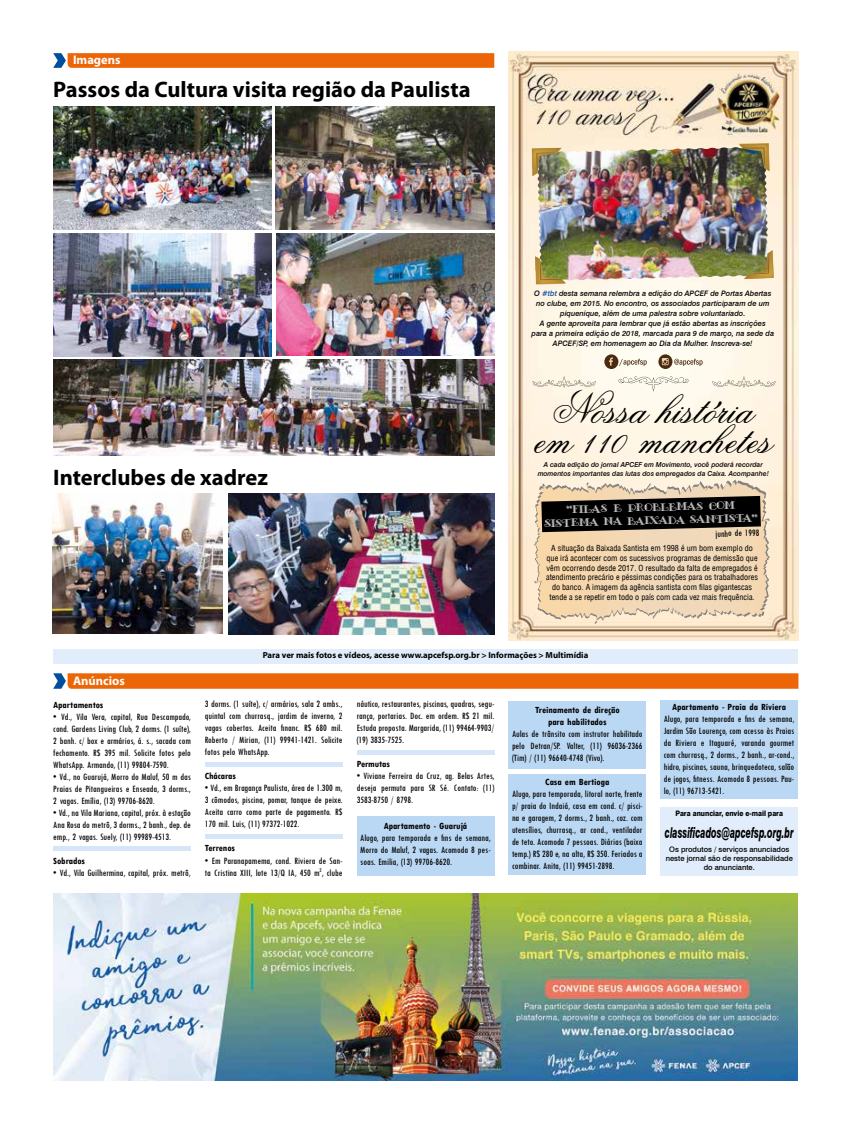
<style>
.page{position:relative;width:851px;height:1134px;background:#fff}
.page>*{position:absolute;margin:0;border:0;box-sizing:border-box;transform-origin:0 0}
.t1{font:46.25px "Flemish Script BT";color:#000}
.t2{font:700 22.5px "Myriad Pro";color:#000}
.t3{font:italic 800 15px "Swiss 721 BT";color:#000;scale:.57 1}
.t4{font:700 12.5px "Myriad Pro";color:#fff}
.t5{font:condensed 10px/12px "Tw Cen";color:#000;text-align:justify}
.t6{font:700 condensed 10px/12px "Tw Cen";color:#000;text-align:center}
.t7{font:9.38px/13.1px "Galleria Plain";color:#fff;text-align:center}
.t8{font:700 8.75px "Myriad Pro";color:#000}
.t9{font:condensed 8.12px/9.8px "Helvetica";color:#000;text-align:center}
.t10{font:italic 500 7.5px/10px "Swiss 721 BT";color:#000;text-align:center}
.t11{font:500 7.5px/9px "Swiss 721 BT";color:#000;text-align:center}
.t12{font:800 7.5px "Swiss 721 BT";color:#000;scale:.9 1}
.t13{font:italic 500 6.88px/8.2px "Swiss 721 BT";color:#000;text-align:center}
.s1{color:#004f9f}
</style>
<div class="page">
<div style="left:356px;top:816px;width:138px;height:59px;background:#bad8f3"></div>
<div style="left:508px;top:701px;width:138px;height:67px;background:#bad8f3"></div>
<div style="left:660px;top:807px;width:137px;height:68px;background:#e1edfa"></div>
<img style="left:508px;top:51px;width:290px;height:589px">
<svg style="left:53px;top:673px;width:745px;height:16px;background:#ea6c14"></svg>
<svg style="left:53px;top:53px;width:441px;height:15px;background:#e86a13"></svg>
<div style="left:53px;top:649px;width:745px;height:15px;background:#e1edfa"></div>
<div style="left:660px;top:701px;width:137px;height:98px;background:#bad8f3"></div>
<div style="left:508px;top:775px;width:138px;height:100px;background:#bad8f3"></div>
<hr style="left:205px;top:834px;width:137px;height:4px;background:#d4e6f7">
<div style="left:357px;top:750px;width:137px;height:5px;background:#d4e6f7"></div>
<hr style="left:205px;top:762px;width:137px;height:4px;background:#d4e6f7">
<svg style="left:618px;top:376px;width:70px;height:15px"></svg>
<svg style="left:712px;top:376px;width:63px;height:12px"></svg>
<svg style="left:532px;top:376px;width:63px;height:12px"></svg>
<svg style="left:534px;top:479px;width:235px;height:145px;background:#c1ad93"></svg>
<div style="left:604px;top:354px;width:14px;height:15px;background:#4a2b12;border-radius:50%"></div>
<svg style="left:608px;top:358px;width:5px;height:8px"></svg>
<svg style="left:619px;top:359px;width:27px;height:7px"></svg>
<svg style="left:674px;top:359px;width:28px;height:7px"></svg>
<svg style="left:658px;top:354px;width:14px;height:15px"></svg>
<svg style="left:661px;top:358px;width:7px;height:7px"></svg>
<img style="left:531px;top:143px;width:242px;height:141px">
<img style="left:535px;top:256px;width:30px;height:28px">
<img style="left:539px;top:260px;width:22px;height:20px">
<hr style="left:53px;top:846px;width:138px;height:4px;background:#d4e6f7">
<img style="left:53px;top:894px;width:744px;height:187px">
<img style="left:53px;top:107px;width:219px;height:123px">
<img style="left:275px;top:107px;width:219px;height:123px">
<img style="left:53px;top:233px;width:219px;height:123px">
<img style="left:53px;top:360px;width:441px;height:96px">
<img style="left:276px;top:233px;width:218px;height:123px">
<img style="left:229px;top:493px;width:265px;height:141px">
<img style="left:52px;top:493px;width:170px;height:141px">
<p class="t4" style="left:73px;top:52px;width:49px">Imagens</p>
<h2 class="t2" style="left:53px;top:75px;width:418px">Passos da Cultura visita região da Paulista</h2>
<h2 class="t2" style="left:53px;top:462px;width:216px">Interclubes de xadrez</h2>
<p class="t10" style="left:531px;top:289px;width:244px">O <span class="s1">#tbt</span> desta semana relembra a edição do APCEF de Portas Abertas no clube, em 2015. No encontro, os associados participaram de um piquenique, além de uma palestra sobre voluntariado.<br>A gente aproveita para lembrar que já estão abertas as inscrições para a primeira edição de 2018, marcada para 9 de março, na sede da APCEF/SP, em homenagem ao Dia da Mulher. Inscreva-se!</p>
<h1 class="t1" style="left:552px;top:379px;width:202px">Nossa história</h1>
<h1 class="t1" style="left:533px;top:409px;width:239px">em 110 manchetes</h1>
<p class="t13" style="left:537px;top:461px;width:233px">A cada edição do jornal APCEF em Movimento, você poderá recordar momentos importantes das lutas dos empregados da Caixa. Acompanhe!</p>
<p class="t7" style="left:544px;top:503px;width:215px;rotate:-1deg">“filas e problemas com sistema na baixada santista”</p>
<p class="t5" style="left:715px;top:527px;width:45px;rotate:-1deg">junho de 1998</p>
<p class="t9" style="left:546px;top:543px;width:213px">A situação da Baixada Santista em 1998 é um bom exemplo do que irá acontecer com os sucessivos programas de demissão que vêm ocorrendo desde 2017. O resultado da falta de empregados é atendimento precário e péssimas condições para os trabalhadores do banco. A imagem da agência santista com filas gigantescas tende a se repetir em todo o país com cada vez mais frequência.</p>
<p class="t4" style="left:73px;top:673px;width:53px">Anúncios</p>
<p class="t6" style="left:53px;top:698px;width:52px">Apartamentos</p>
<p class="t5" style="left:53px;top:710px;width:139px">• Vd., Vila Vera, capital, Rua Descampado, cond. Gardens Living Club, 2 dorms. (1 suíte), 2 banh. c/ box e armários, á. s., sacada com fechamento. R$ 395 mil. Solicite fotos pelo WhatsApp. Armando, (11) 99804-7590.</p>
<p class="t5" style="left:53px;top:770px;width:139px">• Vd., no Guarujá, Morro do Maluf, 50 m das Praias de Pitangueiras e Enseada, 3 dorms., 2 vagas. Emília, (13) 99706-8620.</p>
<p class="t5" style="left:53px;top:806px;width:139px">• Vd., na Vila Mariana, capital, próx. à estação Ana Rosa do metrô, 3 dorms., 2 banh., dep. de emp., 2 vagas. Suely, (11) 99989-4513.</p>
<p class="t6" style="left:53px;top:854px;width:33px">Sobrados</p>
<p class="t5" style="left:53px;top:866px;width:139px">• Vd., Vila Guilhermina, capital, próx. metrô,</p>
<p class="t8" style="left:262px;top:650px;width:327px">Para ver mais fotos e vídeos, acesse www.apcefsp.org.br &gt; Informações &gt; Multimídia</p>
<p class="t5" style="left:205px;top:698px;width:139px">3 dorms. (1 suíte), c/ armários, sala 2 ambs., quintal com churrasq., jardim de inverno, 2 vagas cobertas. Aceita financ. R$ 680 mil.<br>Roberto / Mirian, (11) 99941-1421. Solicite fotos pelo WhatsApp.</p>
<p class="t6" style="left:205px;top:770px;width:33px">Chácaras</p>
<p class="t5" style="left:205px;top:782px;width:139px">• Vd., em Bragança Paulista, área de 1.300 m, 3 cômodos, piscina, pomar, tanque de peixe.<br>Aceita carro como parte de pagamento. R$ 170 mil. Luis, (11) 97372-1022.</p>
<p class="t6" style="left:205px;top:842px;width:32px">Terrenos</p>
<p class="t5" style="left:205px;top:854px;width:139px">• Em Paranapamema, cond. Riviera de San&shy;ta Cristina XIII, lote 13/Q IA, 450 m<sup>2</sup>, clube</p>
<p class="t5" style="left:356px;top:698px;width:139px">náutico, restaurantes, piscinas, quadras, segu&shy;rança, portarias. Doc. em ordem. R$ 21 mil.<br>Estuda proposta. Margarida, (11) 99464-9903/ (19) 3835-7525.</p>
<p class="t6" style="left:356px;top:758px;width:35px">Permutas</p>
<p class="t5" style="left:356px;top:770px;width:139px">• Viviane Ferreira da Cruz, ag. Belas Artes, deseja permuta para SR Sé. Contato: (11)<br>3583-8750 / 8798.</p>
<p class="t6" style="left:383px;top:820px;width:85px">Apartamento - Guarujá</p>
<p class="t5" style="left:360px;top:832px;width:132px">Alugo, para temporada e fins de semana, Morro do Maluf, 2 vagas. Acomoda 8 pes&shy;soas. Emilia, (13) 99706-8620.</p>
<p class="t6" style="left:535px;top:703px;width:86px">Treinamento de direção para habilitados</p>
<p class="t5" style="left:512px;top:727px;width:132px">Aulas de trânsito com instrutor habilitado pelo Detran/SP. Valter, (11) 96036-2366 (Tim) / (11) 96640-4748 (Vivo).</p>
<p class="t6" style="left:545px;top:775px;width:65px">Casa em Bertioga</p>
<p class="t5" style="left:512px;top:787px;width:132px">Alugo, para temporada, litoral norte, frente p/ praia do Indaiá, casa em cond. c/ pisci&shy;na e garagem, 2 dorms., 2 banh., coz. com utensílios, churrasq., ar cond., ventilador de teto. Acomoda 7 pessoas. Diárias (baixa temp.) R$ 280 e, na alta, R$ 350. Feriados a combinar. Anita, (11) 99451-2898.</p>
<p class="t6" style="left:672px;top:701px;width:115px">Apartamento - Praia da Riviera</p>
<p class="t5" style="left:663px;top:713px;width:132px">Alugo, para temporada e fins de semana, Jardim São Lourenço, com acesso às Praias da Riviera e Itaguaré, varanda gourmet com churrasq., 2 dorms., 2 banh., ar-cond., hidro, piscinas, sauna, brinquedoteca, salão de jogos, fitness. Acomoda 8 pessoas. Pau&shy;lo, (11) 96713-5421.</p>
<p class="t12" style="left:675px;top:809px;width:121px">Para anunciar, envie e-mail para</p>
<h3 class="t3" style="left:664px;top:823px;width:227px">classificados@apcefsp.org.br</h3>
<p class="t11" style="left:665px;top:845px;width:129px">Os produtos / serviços anunciados neste jornal são de responsabilidade do anunciante.</p>
</div>
